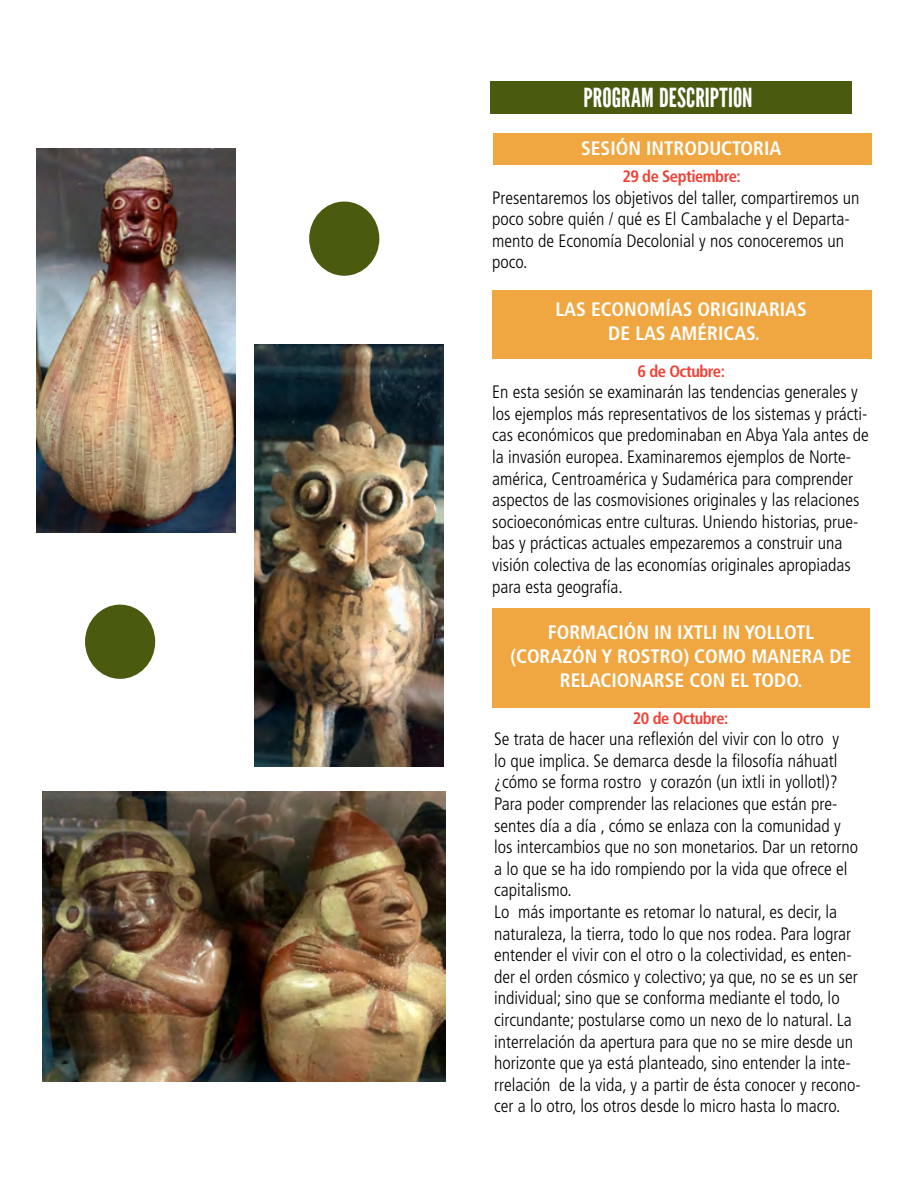
<style>
.page{position:relative;width:918px;height:1188px;background:#fff}
.page>*{position:absolute;margin:0;border:0;box-sizing:border-box;transform-origin:0 0}
.t1{font:26.25px "League Gothic";color:#fff}
.t2{font:700 condensed 19.5px/24px "Frutiger";color:#fff;text-align:center}
.t3{font:300 condensed 18px/21.6px "Frutiger LT Std";color:#000}
.t4{font:700 condensed 16.5px "Frutiger";letter-spacing:-.03em;color:#ef4136}
</style>
<div class="page">
<div style="left:493px;top:134px;width:378px;height:31px;background:#f0a742"></div>
<div style="left:492px;top:290px;width:380px;height:69px;background:#f0a742"></div>
<div style="left:491px;top:82px;width:361px;height:32px;background:#4a5a0f"></div>
<div style="left:492px;top:608px;width:378px;height:100px;background:#f0a742"></div>
<img style="left:254px;top:344px;width:190px;height:423px">
<img style="left:42px;top:792px;width:403px;height:290px">
<img style="left:36px;top:149px;width:200px;height:384px">
<div style="left:309px;top:202px;width:70px;height:74px;background:#4a5a0f;border-radius:50%"></div>
<div style="left:85px;top:605px;width:70px;height:74px;background:#4a5a0f;border-radius:50%"></div>
<h1 class="t1" style="left:584px;top:83px;width:171px">PROGRAM DESCRIPTION</h1>
<p class="t2" style="left:581px;top:136px;width:202px">SESIÓN INTRODUCTORIA</p>
<p class="t4" style="left:622px;top:166px;width:120px">29 de Septiembre:</p>
<p class="t3" style="left:492px;top:187px;width:369px">Presentaremos los objetivos del taller, compartiremos un poco sobre quién / qué es El Cambalache y el Departa&shy;mento de Economía Decolonial y nos conoceremos un poco.</p>
<p class="t2" style="left:556px;top:298px;width:253px">LAS ECONOMÍAS ORIGINARIAS<br>DE LAS AMÉRICAS.</p>
<p class="t4" style="left:638px;top:361px;width:89px">6 de Octubre:</p>
<p class="t3" style="left:492px;top:381px;width:378px">En esta sesión se examinarán las tendencias generales y los ejemplos más representativos de los sistemas y prácti&shy;cas económicos que predominaban en Abya Yala antes de la invasión europea. Examinaremos ejemplos de Norte&shy;américa, Centroamérica y Sudamérica para comprender aspectos de las cosmovisiones originales y las relaciones socioeconómicas entre culturas. Uniendo historias, prue&shy;bas y prácticas actuales empezaremos a construir una visión colectiva de las economías originales apropiadas para esta geografía.</p>
<p class="t2" style="left:510px;top:620px;width:342px">FORMACIÓN IN IXTLI IN YOLLOTL (CORAZÓN Y ROSTRO) COMO MANERA DE<br>RELACIONARSE CON EL TODO.</p>
<p class="t4" style="left:633px;top:708px;width:97px">20 de Octubre:</p>
<p class="t3" style="left:494px;top:728px;width:368px">Se trata de hacer una reflexión del vivir con lo otro y<br>lo que implica. Se demarca desde la filosofía náhuatl ¿cómo se forma rostro y corazón (un ixtli in yollotl)?<br>Para poder comprender las relaciones que están pre&shy;sentes día a día , cómo se enlaza con la comunidad y los intercambios que no son monetarios. Dar un retorno a lo que se ha ido rompiendo por la vida que ofrece el capitalismo.<br>Lo más importante es retomar lo natural, es decir, la naturaleza, la tierra, todo lo que nos rodea. Para lograr entender el vivir con el otro o la colectividad, es enten&shy;der el orden cósmico y colectivo; ya que, no se es un ser individual; sino que se conforma mediante el todo, lo circundante; postularse como un nexo de lo natural. La interrelación da apertura para que no se mire desde un horizonte que ya está planteado, sino entender la inte&shy;rrelación de la vida, y a partir de ésta conocer y recono&shy;cer a lo otro, los otros desde lo micro hasta lo macro.</p>
</div>
